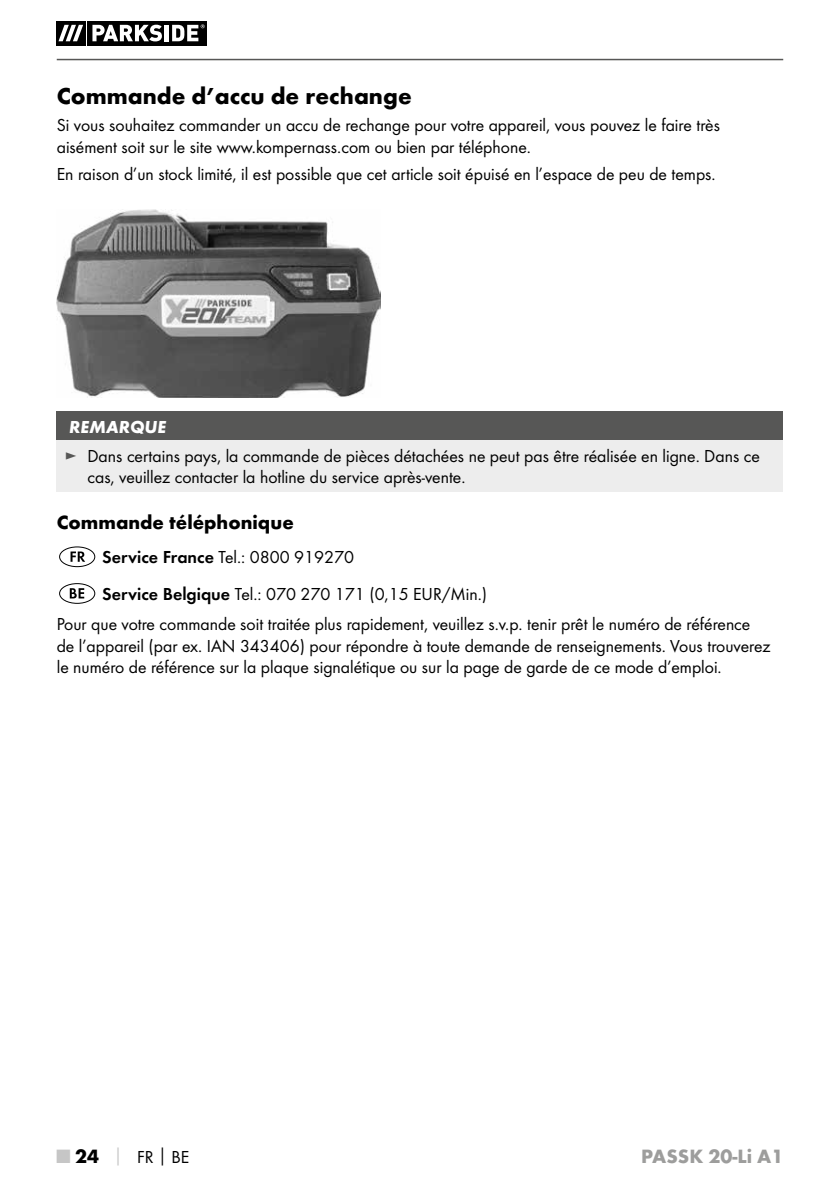
<style>
.page{position:relative;width:840px;height:1191px;background:#fff}
.page>*{position:absolute;margin:0;border:0;box-sizing:border-box;transform-origin:0 0}
.t1{font:700 24px "Futura";color:#000}
.t2{font:700 20px "Futura";color:#000}
.t3{font:700 20px "Futura";color:#9d9d9c}
.t4{font:18px/21.6px "Futura Boo";color:#000}
.t5{font:italic 700 18px "Futura";color:#fff}
.s1{color:#575756}
.s2{font-family:"Futura Dem"}
.s3{font-family:"Futura";font-weight:700;font-size:20px;color:#c6c6c6}
.s4{font-family:"Futura";font-weight:700;font-size:20px}
.s5{font-family:"Futura";font-weight:700;color:#c6c6c6}
.s6{font-family:"Futura";font-weight:700}
</style>
<div class="page">
<hr style="left:57px;top:59px;width:725px;height:1px;background:#575756">
<svg style="left:85px;top:21px;width:122px;height:24px"></svg>
<div style="left:56px;top:21px;width:29px;height:24px;background:#000"></div>
<div style="left:87px;top:21px;width:119px;height:24px;background:#000"></div>
<svg style="left:58px;top:25px;width:25px;height:16px"></svg>
<svg style="left:92px;top:25px;width:70px;height:16px"></svg>
<hr style="left:164px;top:25px;width:4px;height:16px;background:#fff">
<svg style="left:172px;top:24px;width:32px;height:17px"></svg>
<img style="left:57px;top:209px;width:323px;height:188px">
<div style="left:57px;top:412px;width:725px;height:28px;background:#575756"></div>
<div style="left:57px;top:440px;width:725px;height:51px;background:#ededed"></div>
<div style="left:59px;top:546px;width:36px;height:21px;border:1px solid #000;border-radius:50%"></div>
<svg style="left:70px;top:551px;width:15px;height:11px"></svg>
<div style="left:59px;top:583px;width:36px;height:21px;border:1px solid #000;border-radius:50%"></div>
<svg style="left:70px;top:588px;width:14px;height:10px"></svg>
<h1 class="t1" style="left:57px;top:81px;width:356px">Commande d’accu de rechange</h1>
<p class="t4" style="left:57px;top:114px;width:664px">Si vous souhaitez commander un accu de rechange pour votre appareil, vous pouvez le faire très aisément soit sur le site www.kompernass.com ou bien par téléphone.</p>
<p class="t4" style="left:57px;top:163px;width:657px">En raison d’un stock limité, il est possible que cet article soit épuisé en l’espace de peu de temps.</p>
<p class="t5" style="left:69px;top:416px;width:98px">REMARQUE</p>
<p class="t4" style="left:87px;top:445px;width:673px;text-indent:-23px"><span class="s1">►</span> Dans certains pays, la commande de pièces détachées ne peut pas être réalisée en ligne. Dans ce cas, veuillez contacter la hotline du service après-vente.</p>
<p class="t2" style="left:57px;top:510px;width:238px">Commande téléphonique</p>
<p class="t4" style="left:102px;top:539px;width:386px;line-height:36.6px"><span class="s2">Service France</span> Tel.: 0800 919270<br><span class="s2">Service Belgique</span> Tel.: 070 270 171 (0,15 EUR/Min.)</p>
<p class="t4" style="left:57px;top:613px;width:715px">Pour que votre commande soit traitée plus rapidement, veuillez s.v.p. tenir prêt le numéro de référence de l’appareil (par ex. IAN 343406) pour répondre à toute demande de renseignements. Vous trouverez le numéro de référence sur la plaque signalétique ou sur la page de garde de ce mode d’emploi.</p>
<p class="t4" style="left:57px;top:1145px;width:134px"><span class="s3">■</span> <span class="s4">24</span> <span class="s5">│</span> FR<span class="s6">│</span>BE</p>
<p class="t3" style="left:640px;top:1143px;width:144px">PASSK 20-Li A1</p>
</div>
